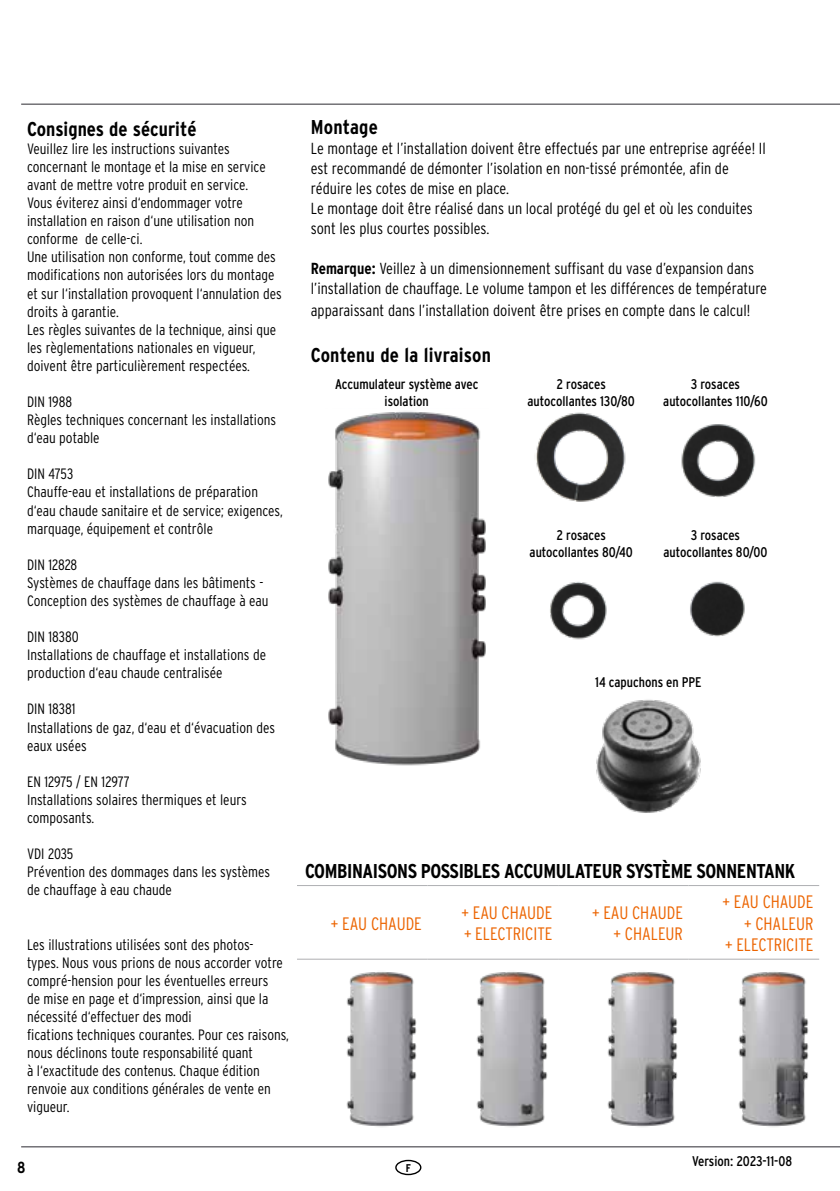
<style>
.page{position:relative;width:840px;height:1191px;background:#fff}
.page>*{position:absolute;margin:0;border:0;box-sizing:border-box;transform-origin:0 0}
.t1{font:700 20px "Interstate Condensed";letter-spacing:-.02em;color:#000}
.t2{font:700 20px "Interstate Condensed";letter-spacing:.01em;color:#000}
.t3{font:700 20px "Interstate Condensed";color:#000}
.t4{font:300 18px/21.6px "Interstate Condensed";color:#ec6400;text-align:right}
.t5{font:300 16px/20px "Interstate Condensed";color:#000}
.t6{font:700 16px "Interstate Condensed";color:#000}
.t7{font:300 15px/18px "Interstate Condensed";color:#000}
.t8{font:14px/16.8px "Interstate Condensed";color:#000;text-align:center}
.t9{font:700 11.2px "Interstate Condensed";color:#000}
.s1{font-weight:700}
</style>
<div class="page">
<hr style="left:21px;top:1146px;width:818px;height:1px;background:#68676c">
<hr style="left:21px;top:103px;width:818px;height:2px;background:#68676c">
<div style="left:395px;top:1159px;width:26px;height:16px;border:1px solid #000;border-radius:50%"></div>
<img style="left:328px;top:411px;width:158px;height:355px">
<img style="left:536px;top:412px;width:90px;height:90px">
<img style="left:681px;top:424px;width:75px;height:73px">
<img style="left:550px;top:582px;width:57px;height:58px">
<img style="left:690px;top:581px;width:55px;height:56px">
<img style="left:596px;top:699px;width:105px;height:114px">
<hr style="left:297px;top:885px;width:130px;height:1px;background:#aeafb2">
<hr style="left:427px;top:885px;width:130px;height:1px;background:#aeafb2">
<hr style="left:557px;top:885px;width:131px;height:1px;background:#aeafb2">
<hr style="left:688px;top:885px;width:130px;height:1px;background:#aeafb2">
<hr style="left:297px;top:958px;width:130px;height:1px;background:#aeafb2">
<hr style="left:427px;top:958px;width:130px;height:1px;background:#aeafb2">
<hr style="left:557px;top:958px;width:131px;height:1px;background:#aeafb2">
<hr style="left:688px;top:958px;width:130px;height:1px;background:#aeafb2">
<img style="left:346px;top:972px;width:71px;height:155px">
<img style="left:476px;top:972px;width:72px;height:155px">
<img style="left:607px;top:972px;width:71px;height:155px">
<img style="left:738px;top:972px;width:71px;height:155px">
<h1 class="t3" style="left:27px;top:118px;width:171px">Consignes de sécurité</h1>
<p class="t7" style="left:27px;top:139px;width:256px">Veuillez lire les instructions suivantes concernant le montage et la mise en service avant de mettre votre produit en service.<br>Vous éviterez ainsi d‘endommager votre installation en raison d‘une utilisation non conforme de celle-ci.<br>Une utilisation non conforme, tout comme des modifications non autorisées lors du montage et sur l‘installation provoquent l‘annulation des droits à garantie.<br>Les règles suivantes de la technique, ainsi que les règlementations nationales en vigueur, doivent être particulièrement respectées.</p>
<p class="t7" style="left:27px;top:393px;width:250px">DIN 1988<br>Règles techniques concernant les installations d‘eau potable</p>
<p class="t7" style="left:27px;top:465px;width:257px">DIN 4753<br>Chauffe-eau et installations de préparation d‘eau chaude sanitaire et de service; exigences, marquage, équipement et contrôle</p>
<p class="t7" style="left:27px;top:555px;width:243px">DIN 12828<br>Systèmes de chauffage dans les bâtiments -<br>Conception des systèmes de chauffage à eau</p>
<p class="t7" style="left:27px;top:627px;width:240px">DIN 18380<br>Installations de chauffage et installations de production d‘eau chaude centralisée</p>
<p class="t7" style="left:27px;top:700px;width:249px">DIN 18381<br>Installations de gaz, d‘eau et d‘évacuation des eaux usées</p>
<p class="t7" style="left:27px;top:772px;width:221px">EN 12975 / EN 12977<br>Installations solaires thermiques et leurs composants.</p>
<p class="t7" style="left:27px;top:844px;width:244px">VDI 2035<br>Prévention des dommages dans les systèmes de chauffage à eau chaude</p>
<p class="t7" style="left:27px;top:935px;width:263px">Les illustrations utilisées sont des photos&shy;types. Nous vous prions de nous accorder votre compré-hension pour les éventuelles erreurs<br>de mise en page et d‘impression, ainsi que la nécessité d‘effectuer des modi<br>fications techniques courantes. Pour ces raisons, nous déclinons toute responsabilité quant<br>à l‘exactitude des contenus. Chaque édition renvoie aux conditions générales de vente en vigueur.</p>
<h1 class="t2" style="left:310px;top:115px;width:69px">Montage</h1>
<p class="t5" style="left:310px;top:138px;width:456px">Le montage et l’installation doivent être effectués par une entreprise agréée! Il est recommandé de démonter l’isolation en non-tissé prémontée, afin de réduire les cotes de mise en place.<br>Le montage doit être réalisé dans un local protégé du gel et où les conduites sont les plus courtes possibles.</p>
<p class="t5" style="left:310px;top:258px;width:457px"><span class="s1">Remarque:</span> Veillez à un dimensionnement suffisant du vase d’expansion dans l’installation de chauffage. Le volume tampon et les différences de température</p>
<p class="t5" style="left:310px;top:300px;width:440px">apparaissant dans l’installation doivent être prises en compte dans le calcul!</p>
<h1 class="t2" style="left:310px;top:343px;width:181px">Contenu de la livraison</h1>
<p class="t8" style="left:335px;top:375px;width:145px">Accumulateur système avec isolation</p>
<p class="t8" style="left:527px;top:375px;width:109px">2 rosaces autocollantes 130/80</p>
<p class="t8" style="left:663px;top:375px;width:106px">3 rosaces autocollantes 110/60</p>
<p class="t8" style="left:529px;top:526px;width:105px">2 rosaces autocollantes 80/40</p>
<p class="t8" style="left:663px;top:526px;width:106px">3 rosaces autocollantes 80/00</p>
<p class="t8" style="left:595px;top:673px;width:108px">14 capuchons en PPE</p>
<h1 class="t1" style="left:305px;top:859px;width:491px">COMBINAISONS POSSIBLES ACCUMULATEUR SYSTÈME SONNENTANK</h1>
<p class="t4" style="left:331px;top:912px;width:92px">+ EAU CHAUDE</p>
<p class="t4" style="left:461px;top:901px;width:92px;text-align:left">+ EAU CHAUDE + ELECTRICITE</p>
<p class="t4" style="left:591px;top:901px;width:92px">+ EAU CHAUDE + CHALEUR</p>
<p class="t4" style="left:722px;top:890px;width:92px">+ EAU CHAUDE + CHALEUR<br>+ ELECTRICITE</p>
<p class="t6" style="left:17px;top:1158px;width:10px">8</p>
<p class="t9" style="left:405px;top:1161px;width:7px">F</p>
<p class="t8" style="left:691px;top:1152px;width:101px">Version: 2023-11-08</p>
</div>
